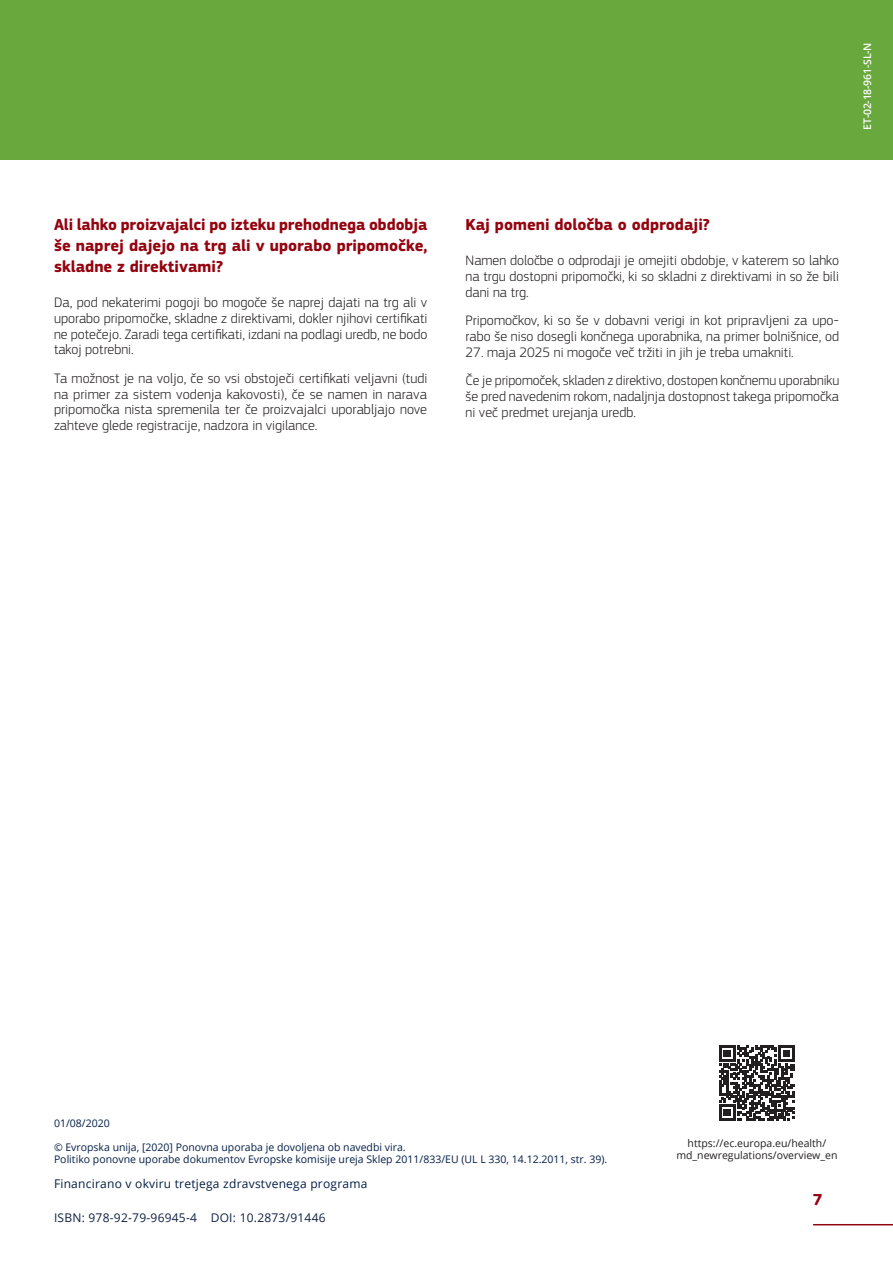
<style>
.page{position:relative;width:893px;height:1263px;background:#fff}
.page>*{position:absolute;margin:0;border:0;box-sizing:border-box;transform-origin:0 0}
.Intertitre_Icone{font:700 16.5px/21px "EC Square Sans Pro";color:#940410;text-align:justify}
.Body{font:300 14.25px/15.8px "EC Square Sans Pro";color:#231f20;text-align:justify}
.t1{font:12px "Open Sans";letter-spacing:.02em;color:#051f47}
.t2{font:12px "Open Sans";letter-spacing:.02em;color:#0f2044}
.t3{font:10.5px "Open Sans";color:#051f47}
.t4{font:10.5px/12px "Open Sans";color:#231f20;text-align:center}
.t5{font:600 10.5px "Open Sans";letter-spacing:-.02em;color:#fff}
</style>
<div class="page">
<hr style="left:814px;top:1224px;width:79px;height:1px;background:#940410">
<div style="left:0;top:0;width:893px;height:159px;background:#68a83c"></div>
<svg style="left:719px;top:1045px;width:75px;height:76px"></svg>
<p class="Intertitre_Icone" style="left:54px;top:215px;width:375px">Ali lahko proizvajalci po izteku prehodnega obdobja še naprej dajejo na trg ali v uporabo pripomočke, skladne z direktivami?</p>
<p class="Body" style="left:54px;top:295px;width:375px">Da, pod nekaterimi pogoji bo mogoče še naprej dajati na trg ali v uporabo pripomočke, skladne z direktivami, dokler njihovi certifikati ne potečejo. Zaradi tega certifikati, izdani na podlagi uredb, ne bodo takoj potrebni.</p>
<p class="Body" style="left:54px;top:370px;width:375px">Ta možnost je na voljo, če so vsi obstoječi certifikati veljavni (tudi na primer za sistem vodenja kakovosti), če se namen in narava pripomočka nista spremenila ter če proizvajalci uporabljajo nove zahteve glede registracije, nadzora in vigilance.</p>
<p class="t5" style="left:860px;top:130px;width:89px;rotate:-90deg">ET-02-18-961-SL-N</p>
<p class="Intertitre_Icone" style="left:466px;top:215px;width:246px">Kaj pomeni določba o odprodaji?</p>
<p class="Body" style="left:466px;top:253px;width:375px">Namen določbe o odprodaji je omejiti obdobje, v katerem so lahko na trgu dostopni pripomočki, ki so skladni z direktivami in so že bili dani na trg.</p>
<p class="Body" style="left:466px;top:313px;width:375px">Pripomočkov, ki so še v dobavni verigi in kot pripravljeni za upo&shy;rabo še niso dosegli končnega uporabnika, na primer bolnišnice, od</p>
<p class="Body" style="left:466px;top:344px;width:330px">27. maja 2025 ni mogoče več tržiti in jih je treba umakniti.</p>
<p class="Body" style="left:466px;top:373px;width:375px">Če je pripomoček, skladen z direktivo, dostopen končnemu uporabniku še pred navedenim rokom, nadaljnja dostopnost takega pripomočka ni več predmet urejanja uredb.</p>
<p class="t3" style="left:54px;top:1116px;width:57px">01/08/2020</p>
<p class="t3" style="left:54px;top:1140px;width:353px">© Evropska unija, [2020] Ponovna uporaba je dovoljena ob navedbi vira.</p>
<p class="t3" style="left:54px;top:1152px;width:555px">Politiko ponovne uporabe dokumentov Evropske komisije ureja Sklep 2011/833/EU (UL L 330, 14.12.2011, str. 39).</p>
<p class="t1" style="left:54px;top:1175px;width:315px">Financirano v okviru tretjega zdravstvenega programa</p>
<p class="t2" style="left:54px;top:1209px;width:273px">ISBN: 978-92-79-96945-4 DOI: 10.2873/91446</p>
<p class="t4" style="left:676px;top:1137px;width:163px">https://ec.europa.eu/health/ md_newregulations/overview_en</p>
<p class="Intertitre_Icone" style="left:813px;top:1189px;width:11px">7</p>
</div>
